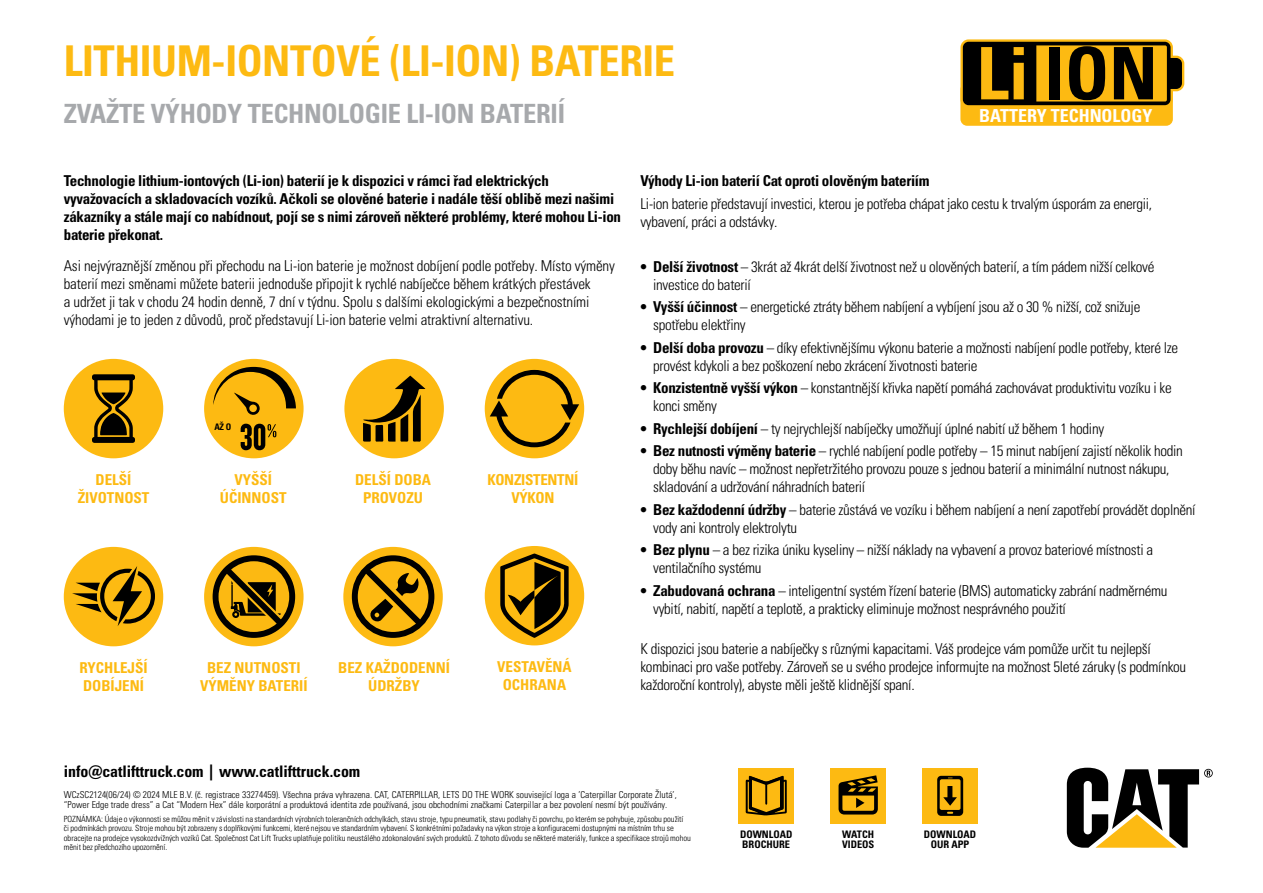
<style>
.page{position:relative;width:1263px;height:893px;background:#fff}
.page>*{position:absolute;margin:0;border:0;box-sizing:border-box;transform-origin:0 0}
.t1{font:700 condensed 72.45px "Univers";color:#000}
.t2{font:42.45px "Univers LTCYR 67 Bold Cond";letter-spacing:-.01em;color:#fdba12}
.t3{font:26.55px "Univers LTCYR 67 Bold Cond";letter-spacing:-.01em;color:#a7a9ac}
.t4{font:700 condensed 18px "Univers";color:#fff}
.t5{font:15.9px "Univers LTCYR 67 Bold Cond";letter-spacing:-.005em;color:#000}
.t6{font:15px/18px "Univers LTCYR 47 Light Cond";letter-spacing:-.02em;color:#000}
.t7{font:15px/18px "Univers LTCYR 67 Bold Cond";letter-spacing:-.02em;color:#000}
.t8{font:15px/18px "Univers LTCYR 67 Bold Cond";color:#fdba12;text-align:center}
.t9{font:15px/18px "Univers LTCYR 67 Bold Cond";letter-spacing:-.02em;color:#fdba12;text-align:center}
.t10{font:10.35px/10.4px "Univers LTCYR 67 Bold Cond";color:#000}
.t11{font:9.6px/10.6px "Univers LTCYR 47 Light Cond";color:#000}
.t12{font:9px "Univers LTCYR 67 Bold Cond";color:#000}
.t13{font:8.55px/9.6px "Univers LTCYR 47 Light Cond";letter-spacing:-.005em;color:#000}
.s1{color:#fdba12}
.s2{font-family:"Univers LTCYR 67 Bold Cond"}
</style>
<div class="page">
<div style="left:64px;top:547px;width:99px;height:99px;background:#fdba12;border-radius:50%"></div>
<svg style="left:72px;top:566px;width:83px;height:60px"></svg>
<div style="left:64px;top:359px;width:99px;height:99px;background:#fdba12;border-radius:50%"></div>
<svg style="left:92px;top:374px;width:43px;height:69px"></svg>
<div style="left:343px;top:547px;width:100px;height:99px;background:#fdba12;border-radius:50%"></div>
<div style="left:352px;top:555px;width:82px;height:83px;border:6px solid #000;border-radius:50%"></div>
<svg style="left:357px;top:561px;width:72px;height:72px"></svg>
<div style="left:204px;top:359px;width:100px;height:99px;background:#fdba12;border-radius:50%"></div>
<svg style="left:241px;top:424px;width:35px;height:26px"></svg>
<svg style="left:213px;top:367px;width:83px;height:48px"></svg>
<div style="left:485px;top:546px;width:99px;height:99px;background:#fdba12;border-radius:50%"></div>
<svg style="left:500px;top:553px;width:69px;height:85px"></svg>
<div style="left:344px;top:359px;width:100px;height:99px;background:#fdba12;border-radius:50%"></div>
<svg style="left:363px;top:376px;width:62px;height:66px"></svg>
<div style="left:485px;top:359px;width:99px;height:99px;background:#fdba12;border-radius:50%"></div>
<svg style="left:490px;top:370px;width:89px;height:77px"></svg>
<div style="left:960px;top:83px;width:213px;height:43px;background:#fdba12;border-radius:7px"></div>
<svg style="left:960px;top:39px;width:225px;height:70px"></svg>
<svg style="left:1067px;top:768px;width:146px;height:80px"></svg>
<div style="left:204px;top:547px;width:100px;height:99px;background:#fcb912;border-radius:50%"></div>
<svg style="left:210px;top:553px;width:87px;height:87px"></svg>
<div style="left:830px;top:768px;width:56px;height:55px;background:#fdba12"></div>
<svg style="left:838px;top:775px;width:40px;height:39px"></svg>
<div style="left:922px;top:768px;width:56px;height:55px;background:#fdba12"></div>
<svg style="left:937px;top:776px;width:26px;height:40px"></svg>
<div style="left:738px;top:768px;width:56px;height:55px;background:#fdba12"></div>
<svg style="left:746px;top:775px;width:41px;height:40px"></svg>
<h2 class="t2" style="left:64px;top:35px;width:613px">LITHIUM-IONTOVÉ (LI-ION) BATERIE</h2>
<h3 class="t3" style="left:64px;top:98px;width:503px">ZVAŽTE VÝHODY TECHNOLOGIE LI-ION BATERIÍ</h3>
<h1 class="t1" style="left:976px;top:29px;width:183px"><span class="s1">Li</span> ION</h1>
<p class="t4" style="left:979px;top:105px;width:175px">BATTERY TECHNOLOGY</p>
<p class="t7" style="left:64px;top:172px;width:559px">Technologie lithium-iontových (Li-ion) baterií je k dispozici v rámci řad elektrických vyvažovacích a skladovacích vozíků. Ačkoli se olověné baterie i nadále těší oblibě mezi našimi zákazníky a stále mají co nabídnout, pojí se s nimi zároveň některé problémy, které mohou Li-ion baterie překonat.</p>
<p class="t6" style="left:64px;top:256px;width:553px">Asi nejvýraznější změnou při přechodu na Li-ion baterie je možnost dobíjení podle potřeby. Místo výměny baterií mezi směnami můžete baterii jednoduše připojit k rychlé nabíječce během krátkých přestávek<br>a udržet ji tak v chodu 24 hodin denně, 7 dní v týdnu. Spolu s dalšími ekologickými a bezpečnostními výhodami je to jeden z důvodů, proč představují Li-ion baterie velmi atraktivní alternativu.</p>
<p class="t12" style="left:214px;top:422px;width:18px">AŽ O</p>
<p class="t8" style="left:78px;top:470px;width:73px">DELŠÍ<br>ŽIVOTNOST</p>
<p class="t8" style="left:220px;top:470px;width:68px">VYŠŠÍ<br>ÚČINNOST</p>
<p class="t8" style="left:355px;top:470px;width:77px">DELŠÍ DOBA<br>PROVOZU</p>
<p class="t9" style="left:487px;top:470px;width:92px">KONZISTENTNÍ<br>VÝKON</p>
<p class="t8" style="left:79px;top:658px;width:70px;text-align:left">RYCHLEJŠÍ<br>DOBÍJENÍ</p>
<p class="t8" style="left:338px;top:658px;width:113px">BEZ KAŽDODENNÍ<br>ÚDRŽBY</p>
<p class="t8" style="left:497px;top:657px;width:76px">VESTAVĚNÁ<br>OCHRANA</p>
<p class="t8" style="left:200px;top:658px;width:109px">BEZ NUTNOSTI<br>VÝMĚNY BATERIÍ</p>
<p class="t7" style="left:640px;top:172px;width:291px">Výhody Li-ion baterií Cat oproti olověným bateriím</p>
<p class="t6" style="left:640px;top:194px;width:513px">Li-ion baterie představují investici, kterou je potřeba chápat jako cestu k trvalým úsporám za energii, vybavení, práci a odstávky.</p>
<p class="t6" style="left:653px;top:257px;width:503px;text-indent:-13px"><span class="s2">• Delší životnost</span> – 3krát až 4krát delší životnost než u olověných baterií, a tím pádem nižší celkové investice do baterií</p>
<p class="t6" style="left:653px;top:297px;width:489px;text-indent:-13px"><span class="s2">• Vyšší účinnost</span> – energetické ztráty během nabíjení a vybíjení jsou až o 30 % nižší, což snižuje spotřebu elektřiny</p>
<p class="t6" style="left:653px;top:338px;width:527px;text-indent:-13px"><span class="s2">• Delší doba provozu</span> – díky efektivnějšímu výkonu baterie a možnosti nabíjení podle potřeby, které lze provést kdykoli a bez poškození nebo zkrácení životnosti baterie</p>
<p class="t6" style="left:653px;top:378px;width:520px;text-indent:-13px"><span class="s2">• Konzistentně vyšší výkon</span> – konstantnější křivka napětí pomáhá zachovávat produktivitu vozíku i ke konci směny</p>
<p class="t6" style="left:640px;top:419px;width:465px"><span class="s2">• Rychlejší dobíjení</span> – ty nejrychlejší nabíječky umožňují úplné nabití už během 1 hodiny</p>
<p class="t6" style="left:653px;top:441px;width:531px;text-indent:-13px"><span class="s2">• Bez nutnosti výměny baterie</span> – rychlé nabíjení podle potřeby – 15 minut nabíjení zajistí několik hodin doby běhu navíc – možnost nepřetržitého provozu pouze s jednou baterií a minimální nutnost nákupu, skladování a udržování náhradních baterií</p>
<p class="t6" style="left:653px;top:500px;width:544px;text-indent:-13px"><span class="s2">• Bez každodenní údržby</span> – baterie zůstává ve vozíku i během nabíjení a není zapotřebí provádět doplnění vody ani kontroly elektrolytu</p>
<p class="t6" style="left:653px;top:540px;width:501px;text-indent:-13px"><span class="s2">• Bez plynu</span> – a bez rizika úniku kyseliny – nižší náklady na vybavení a provoz bateriové místnosti a ventilačního systému</p>
<p class="t6" style="left:653px;top:581px;width:516px;text-indent:-13px"><span class="s2">• Zabudovaná ochrana</span> – inteligentní systém řízení baterie (BMS) automaticky zabrání nadměrnému vybití, nabití, napětí a teplotě, a prakticky eliminuje možnost nesprávného použití</p>
<p class="t6" style="left:640px;top:639px;width:547px">K dispozici jsou baterie a nabíječky s různými kapacitami. Váš prodejce vám pomůže určit tu nejlepší kombinaci pro vaše potřeby. Zároveň se u svého prodejce informujte na možnost 5leté záruky (s podmínkou každoroční kontroly), abyste měli ještě klidnější spaní.</p>
<p class="t5" style="left:64px;top:761px;width:298px">info@catlifttruck.com | www.catlifttruck.com</p>
<p class="t13" style="left:64px;top:813px;width:628px">POZNÁMKA: Údaje o výkonnosti se můžou měnit v závislosti na standardních výrobních tolerančních odchylkách, stavu stroje, typu pneumatik, stavu podlahy či povrchu, po kterém se pohybuje, způsobu použití<br>či podmínkách provozu. Stroje mohou být zobrazeny s doplňkovými funkcemi, které nejsou ve standardním vybavení. S konkrétními požadavky na výkon stroje a konfiguracemi dostupnými na místním trhu se obracejte na prodejce vysokozdvižných vozíků Cat. Společnost Cat Lift Trucks uplatňuje politiku neustálého zdokonalování svých produktů. Z tohoto důvodu se některé materiály, funkce a specifikace strojů mohou měnit bez předchozího upozornění.</p>
<p class="t11" style="left:64px;top:788px;width:614px">WCzSC2124(06/24) © 2024 MLE B.V. (č. registrace 33274459). Všechna práva vyhrazena. CAT, CATERPILLAR, LETS DO THE WORK související loga a ’Caterpillar Corporate Žlutá’, “Power Edge trade dress” a Cat “Modern Hex” dále korporátní a produktová identita zde používaná, jsou obchodními značkami Caterpillar a bez povolení nesmí být používány.</p>
<p class="t10" style="left:740px;top:829px;width:54px">DOWNLOAD<br>BROCHURE</p>
<p class="t10" style="left:842px;top:829px;width:34px">WATCH<br>VIDEOS</p>
<p class="t10" style="left:924px;top:829px;width:54px;text-align:center">DOWNLOAD<br>OUR APP</p>
</div>
